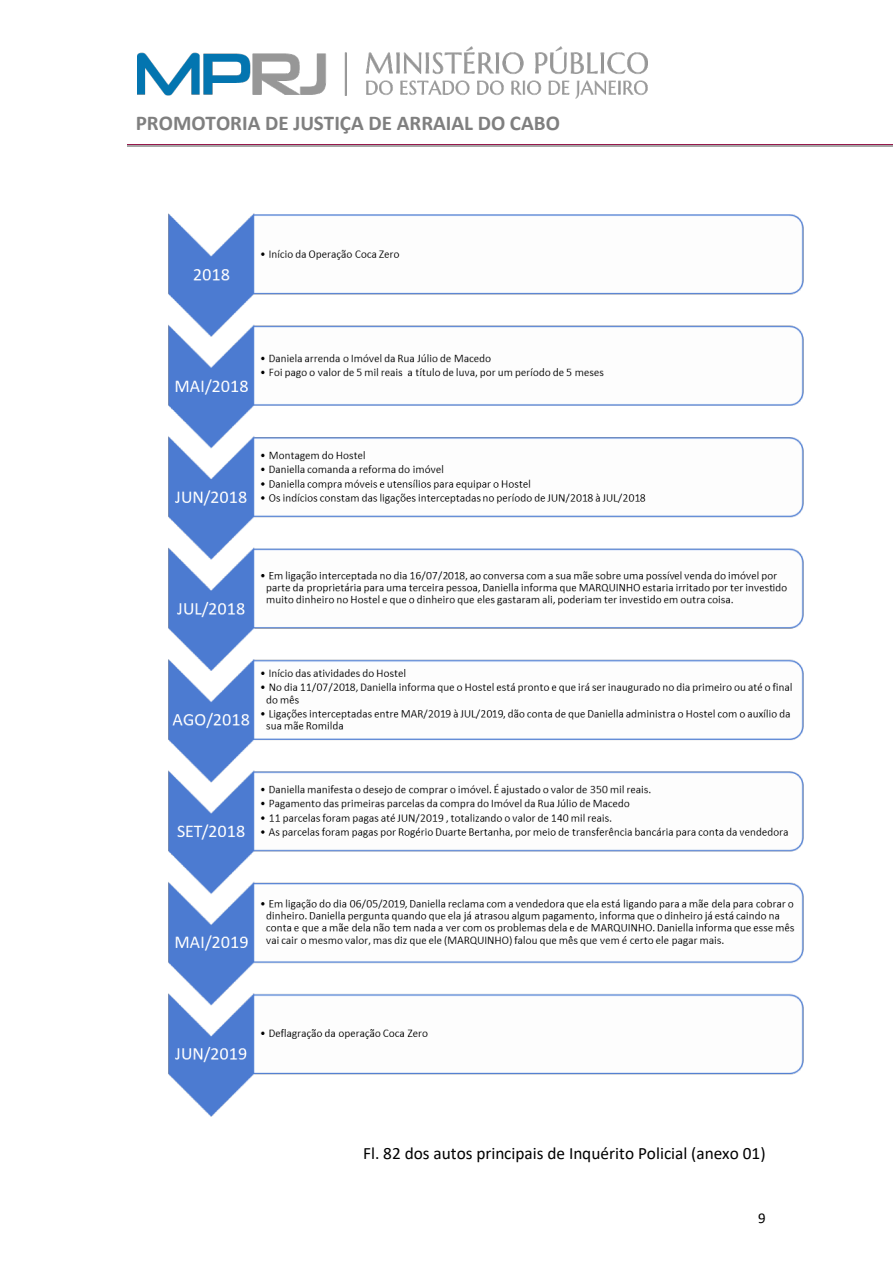
<style>
.page{position:relative;width:893px;height:1264px;background:#fff}
.page>*{position:absolute;margin:0;border:0;box-sizing:border-box;transform-origin:0 0}
.t1{font:700 21px "Calibri";color:#7f7f7f}
.t2{font:17.25px "Calibri";color:#000}
.t3{font:15px "Calibri";color:#000}
</style>
<div class="page">
<hr style="left:128px;top:145px;width:765px;height:2px;background:#a6a6a6">
<img style="left:137px;top:47px;width:511px;height:52px">
<img style="left:168px;top:213px;width:636px;height:904px">
<p class="t1" style="left:136px;top:108px;width:426px">PROMOTORIA DE JUSTIÇA DE ARRAIAL DO CABO</p>
<p class="t2" style="left:363px;top:1140px;width:404px">Fl. 82 dos autos principais de Inquérito Policial (anexo 01)</p>
<p class="t3" style="left:758px;top:1207px;width:9px">9</p>
</div>
